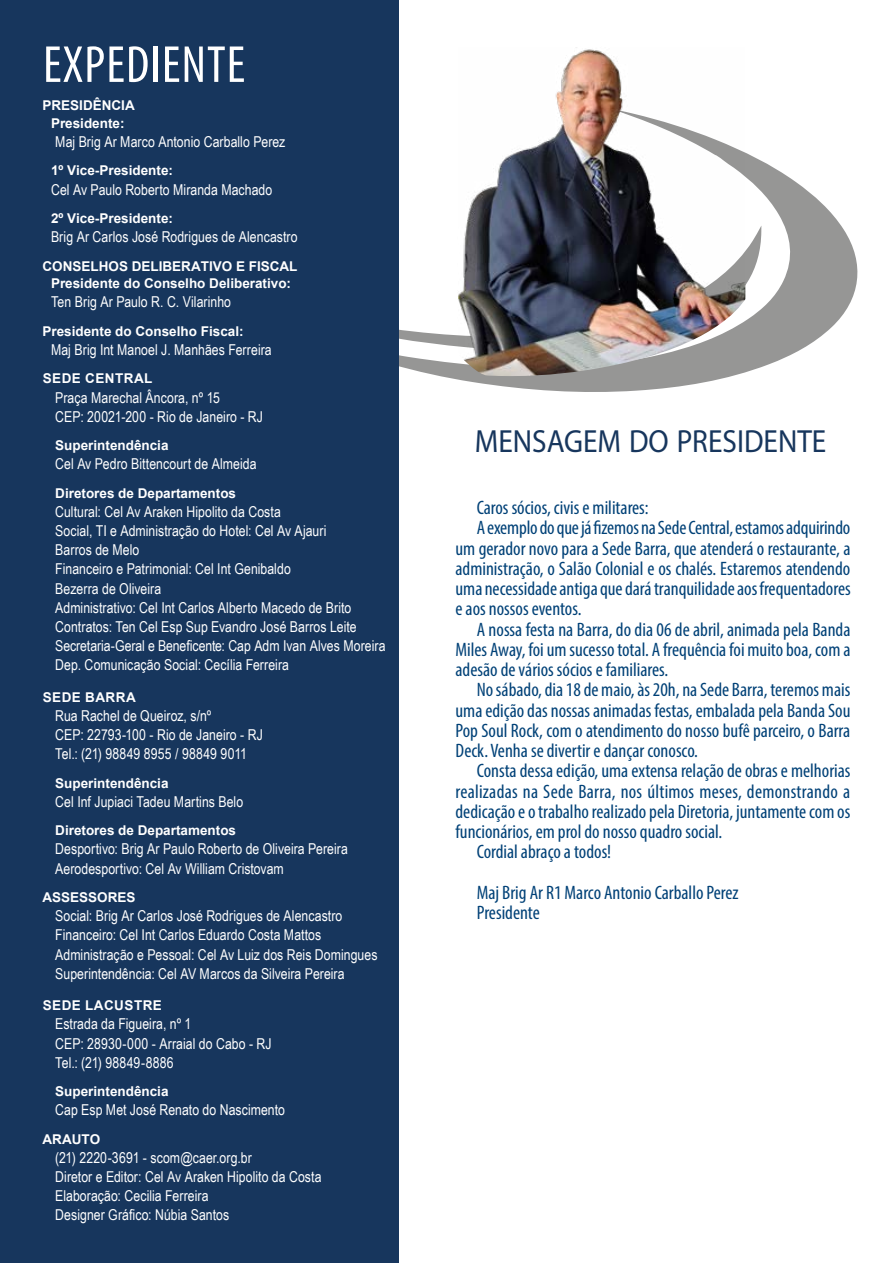
<style>
.page{position:relative;width:893px;height:1263px;background:#fff}
.page>*{position:absolute;margin:0;border:0;box-sizing:border-box;transform-origin:0 0}
.t1{font:condensed 52.5px "Myriad Pro";letter-spacing:.02em;color:#fff}
.t2{font:45px "Myriad Arabic";color:#17365d;scale:.91 1}
.t3{font:condensed 19.5px/20.2px "Myriad Pro";color:#004177}
.t4{font:15px/19.2px "Arial Narrow";letter-spacing:.005em;color:#fff}
.t5{font:700 13.5px/17.7px "Arial";color:#fff;text-align:center}
.t6{font:700 13.5px "Arial";letter-spacing:.035em;color:#fff}
</style>
<div class="page">
<svg style="left:398px;top:108px;width:460px;height:332px"></svg>
<div style="left:0;top:0;width:398px;height:1263px;background:#17365d"></div>
<img style="left:457px;top:47px;width:288px;height:329px">
<h1 class="t1" style="left:43px;top:33px;width:204px">EXPEDIENTE</h1>
<p class="t5" style="left:43px;top:97px;width:94px">PRESIDÊNCIA<br>Presidente:</p>
<p class="t4" style="left:55px;top:132px;width:232px">Maj Brig Ar Marco Antonio Carballo Perez</p>
<p class="t5" style="left:51px;top:162px;width:123px">1º Vice-Presidente:</p>
<p class="t4" style="left:51px;top:179px;width:223px">Cel Av Paulo Roberto Miranda Machado</p>
<p class="t5" style="left:51px;top:210px;width:123px">2º Vice-Presidente:</p>
<p class="t4" style="left:51px;top:227px;width:248px">Brig Ar Carlos José Rodrigues de Alencastro</p>
<p class="t5" style="left:43px;top:257px;width:257px">CONSELHOS DELIBERATIVO E FISCAL<br>Presidente do Conselho Deliberativo:</p>
<p class="t4" style="left:51px;top:292px;width:182px">Ten Brig Ar Paulo R. C. Vilarinho</p>
<p class="t5" style="left:43px;top:322px;width:203px">Presidente do Conselho Fiscal:</p>
<p class="t4" style="left:51px;top:340px;width:222px">Maj Brig Int Manoel J. Manhães Ferreira</p>
<p class="t6" style="left:43px;top:369px;width:111px">SEDE CENTRAL</p>
<p class="t4" style="left:55px;top:387px;width:209px">Praça Marechal Âncora, nº 15<br>CEP: 20021-200 - Rio de Janeiro - RJ</p>
<p class="t5" style="left:55px;top:437px;width:115px">Superintendência</p>
<p class="t4" style="left:55px;top:454px;width:203px">Cel Av Pedro Bittencourt de Almeida</p>
<p class="t5" style="left:55px;top:484px;width:182px">Diretores de Departamentos</p>
<p class="t4" style="left:55px;top:501px;width:332px">Cultural: Cel Av Araken Hipolito da Costa<br>Social, TI e Administração do Hotel: Cel Av Ajauri<br>Barros de Melo<br>Financeiro e Patrimonial: Cel Int Genibaldo<br>Bezerra de Oliveira<br>Administrativo: Cel Int Carlos Alberto Macedo de Brito Contratos: Ten Cel Esp Sup Evandro José Barros Leite Secretaria-Geral e Beneficente: Cap Adm Ivan Alves Moreira Dep. Comunicação Social: Cecília Ferreira</p>
<p class="t6" style="left:43px;top:687px;width:95px">SEDE BARRA</p>
<p class="t4" style="left:55px;top:705px;width:209px">Rua Rachel de Queiroz, s/nº<br>CEP: 22793-100 - Rio de Janeiro - RJ<br>Tel.: (21) 98849 8955 / 98849 9011</p>
<p class="t5" style="left:55px;top:774px;width:115px">Superintendência</p>
<p class="t4" style="left:55px;top:791px;width:189px">Cel Inf Jupiaci Tadeu Martins Belo</p>
<p class="t5" style="left:55px;top:822px;width:182px">Diretores de Departamentos</p>
<p class="t4" style="left:55px;top:839px;width:294px">Desportivo: Brig Ar Paulo Roberto de Oliveira Pereira<br>Aerodesportivo: Cel Av William Cristovam</p>
<p class="t5" style="left:43px;top:888px;width:95px">ASSESSORES</p>
<p class="t4" style="left:55px;top:906px;width:324px">Social: Brig Ar Carlos José Rodrigues de Alencastro Financeiro: Cel Int Carlos Eduardo Costa Mattos Administração e Pessoal: Cel Av Luiz dos Reis Domingues Superintendência: Cel AV Marcos da Silveira Pereira</p>
<p class="t6" style="left:43px;top:996px;width:121px">SEDE LACUSTRE</p>
<p class="t4" style="left:55px;top:1014px;width:218px">Estrada da Figueira, nº 1<br>CEP: 28930-000 - Arraial do Cabo - RJ<br>Tel.: (21) 98849-8886</p>
<p class="t5" style="left:55px;top:1083px;width:115px">Superintendência</p>
<p class="t4" style="left:55px;top:1100px;width:231px">Cap Esp Met José Renato do Nascimento</p>
<p class="t5" style="left:43px;top:1130px;width:59px">ARAUTO</p>
<p class="t4" style="left:55px;top:1147px;width:268px">(21) 2220-3691 - scom@caer.org.br<br>Diretor e Editor: Cel Av Araken Hipolito da Costa Elaboração: Cecilia Ferreira<br>Designer Gráfico: Núbia Santos</p>
<h2 class="t2" style="left:475px;top:410px;width:388px">MENSAGEM DO PRESIDENTE</h2>
<h3 class="t3" style="left:477px;top:497px;width:173px">Caros sócios, civis e militares:</h3>
<h3 class="t3" style="left:477px;top:518px;width:375px">A exemplo do que já fizemos na Sede Central, estamos adquirindo</h3>
<h3 class="t3" style="left:455px;top:538px;width:397px">um gerador novo para a Sede Barra, que atenderá o restaurante, a</h3>
<h3 class="t3" style="left:455px;top:558px;width:396px">administração, o Salão Colonial e os chalés. Estaremos atendendo</h3>
<h3 class="t3" style="left:455px;top:578px;width:397px">uma necessidade antiga que dará tranquilidade aos frequentadores</h3>
<h3 class="t3" style="left:455px;top:599px;width:128px">e aos nossos eventos.</h3>
<h3 class="t3" style="left:477px;top:619px;width:375px">A nossa festa na Barra, do dia 06 de abril, animada pela Banda</h3>
<h3 class="t3" style="left:455px;top:639px;width:396px">Miles Away, foi um sucesso total. A frequência foi muito boa, com a</h3>
<h3 class="t3" style="left:455px;top:659px;width:214px">adesão de vários sócios e familiares.</h3>
<h3 class="t3" style="left:477px;top:679px;width:375px">No sábado, dia 18 de maio, às 20h, na Sede Barra, teremos mais</h3>
<h3 class="t3" style="left:455px;top:700px;width:396px">uma edição das nossas animadas festas, embalada pela Banda Sou</h3>
<h3 class="t3" style="left:455px;top:720px;width:396px">Pop Soul Rock, com o atendimento do nosso bufê parceiro, o Barra</h3>
<h3 class="t3" style="left:455px;top:740px;width:244px">Deck. Venha se divertir e dançar conosco.</h3>
<h3 class="t3" style="left:477px;top:760px;width:375px">Consta dessa edição, uma extensa relação de obras e melhorias</h3>
<h3 class="t3" style="left:455px;top:781px;width:396px">realizadas na Sede Barra, nos últimos meses, demonstrando a</h3>
<h3 class="t3" style="left:455px;top:801px;width:396px">dedicação e o trabalho realizado pela Diretoria, juntamente com os</h3>
<h3 class="t3" style="left:455px;top:821px;width:268px">funcionários, em prol do nosso quadro social.</h3>
<h3 class="t3" style="left:477px;top:841px;width:136px">Cordial abraço a todos!</h3>
<h3 class="t3" style="left:477px;top:882px;width:263px">Maj Brig Ar R1 Marco Antonio Carballo Perez<br>Presidente</h3>
</div>
